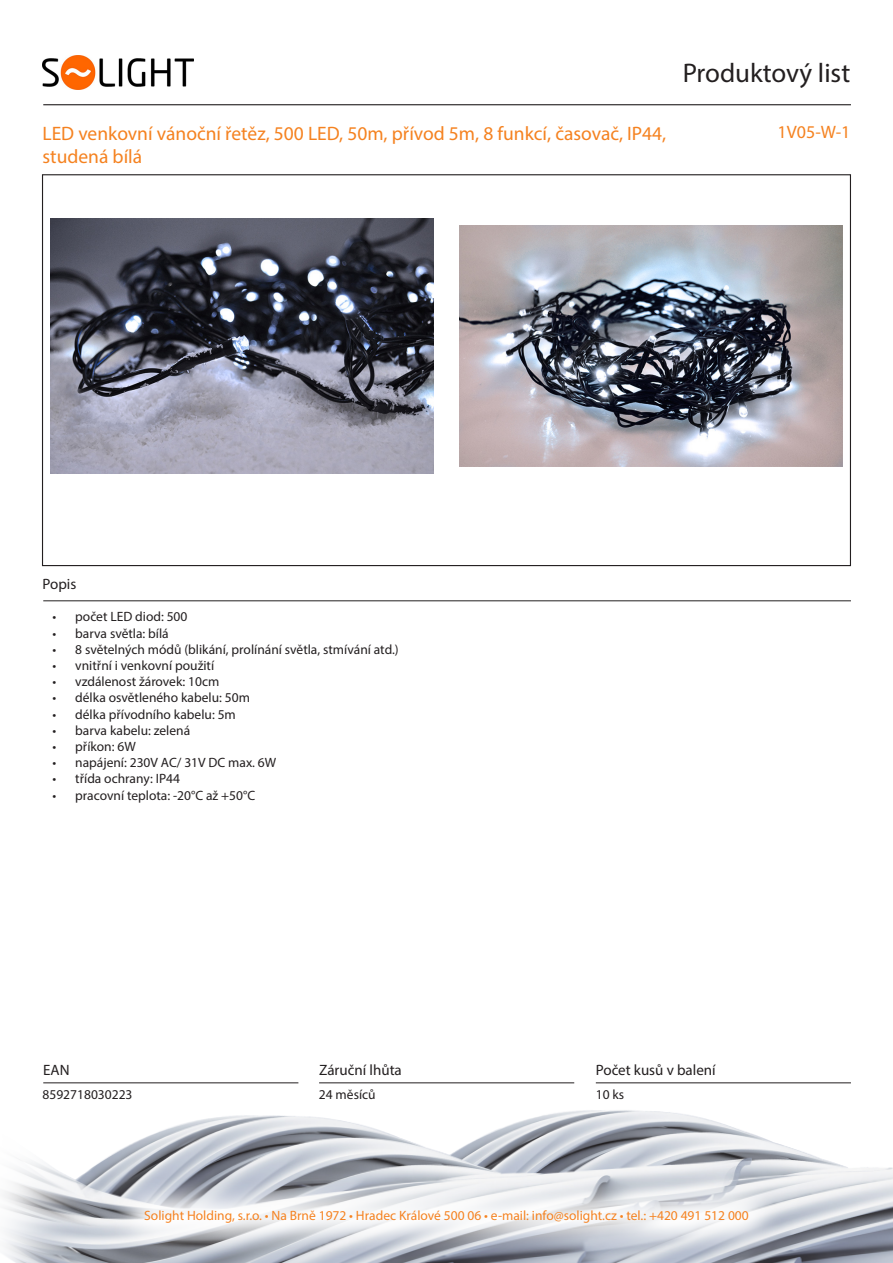
<style>
.page{position:relative;width:893px;height:1263px;background:#fff}
.page>*{position:absolute;margin:0;border:0;box-sizing:border-box;transform-origin:0 0}
.t1{font:27px "Myriad Pro";color:#231f20}
.t2{font:19.5px "Myriad Pro";color:#f58220}
.Kód_produktu{font:18px "Myriad Pro";color:#f58220}
.t3{font:15px "Myriad Pro";color:#231f20}
.t4{font:13.5px "Myriad Pro";color:#231f20}
.t5{font:13.5px "Myriad Pro";color:#f58220}
</style>
<div class="page">
<img style="left:3px;top:1082px;width:890px;height:181px">
<hr style="left:43px;top:104px;width:808px;height:1px;background:#231f20">
<hr style="left:43px;top:600px;width:808px;height:1px;background:#231f20">
<hr style="left:596px;top:1082px;width:255px;height:1px;background:#231f20">
<hr style="left:319px;top:1082px;width:255px;height:1px;background:#231f20">
<hr style="left:43px;top:1082px;width:255px;height:1px;background:#231f20">
<svg style="left:109px;top:1175px;width:674px;height:83px"></svg>
<img style="left:43px;top:55px;width:150px;height:34px">
<img style="left:50px;top:219px;width:383px;height:254px">
<img style="left:460px;top:225px;width:382px;height:242px">
<h1 class="t1" style="left:683px;top:56px;width:169px">Produktový list</h1>
<p class="t2" style="left:43px;top:121px;width:625px">LED venkovní vánoční řetěz, 500 LED, 50m, přívod 5m, 8 funkcí, časovač, IP44,</p>
<p class="Kód_produktu" style="left:778px;top:121px;width:74px">1V05-W-1</p>
<p class="t2" style="left:43px;top:145px;width:101px">studená bílá</p>
<p class="t3" style="left:43px;top:575px;width:35px">Popis</p>
<p class="t4" style="left:53px;top:608px;width:136px">• počet LED diod: 500</p>
<p class="t4" style="left:53px;top:625px;width:118px">• barva světla: bílá</p>
<p class="t4" style="left:53px;top:641px;width:348px">• 8 světelných módů (blikání, prolínání světla, stmívání atd.)</p>
<p class="t4" style="left:53px;top:657px;width:163px">• vnitřní i venkovní použití</p>
<p class="t4" style="left:53px;top:673px;width:168px">• vzdálenost žárovek: 10cm</p>
<p class="t4" style="left:53px;top:689px;width:199px">• délka osvětleného kabelu: 50m</p>
<p class="t4" style="left:53px;top:706px;width:185px">• délka přívodního kabelu: 5m</p>
<p class="t4" style="left:53px;top:722px;width:139px">• barva kabelu: zelená</p>
<p class="t4" style="left:53px;top:738px;width:85px">• příkon: 6W</p>
<p class="t4" style="left:53px;top:754px;width:225px">• napájení: 230V AC/ 31V DC max. 6W</p>
<p class="t4" style="left:53px;top:770px;width:129px">• třída ochrany: IP44</p>
<p class="t4" style="left:53px;top:787px;width:204px">• pracovní teplota: -20°C až +50°C</p>
<p class="t3" style="left:43px;top:1060px;width:28px">EAN</p>
<p class="t3" style="left:319px;top:1060px;width:84px">Záruční lhůta</p>
<p class="t3" style="left:596px;top:1060px;width:121px">Počet kusů v balení</p>
<p class="t4" style="left:43px;top:1086px;width:92px">8592718030223</p>
<p class="t4" style="left:319px;top:1086px;width:58px">24 měsíců</p>
<p class="t4" style="left:596px;top:1086px;width:30px">10 ks</p>
<p class="t5" style="left:144px;top:1207px;width:606px">Solight Holding, s.r.o. • Na Brně 1972 • Hradec Králové 500 06 • e-mail: info@solight.cz • tel.: +420 491 512 000</p>
</div>
